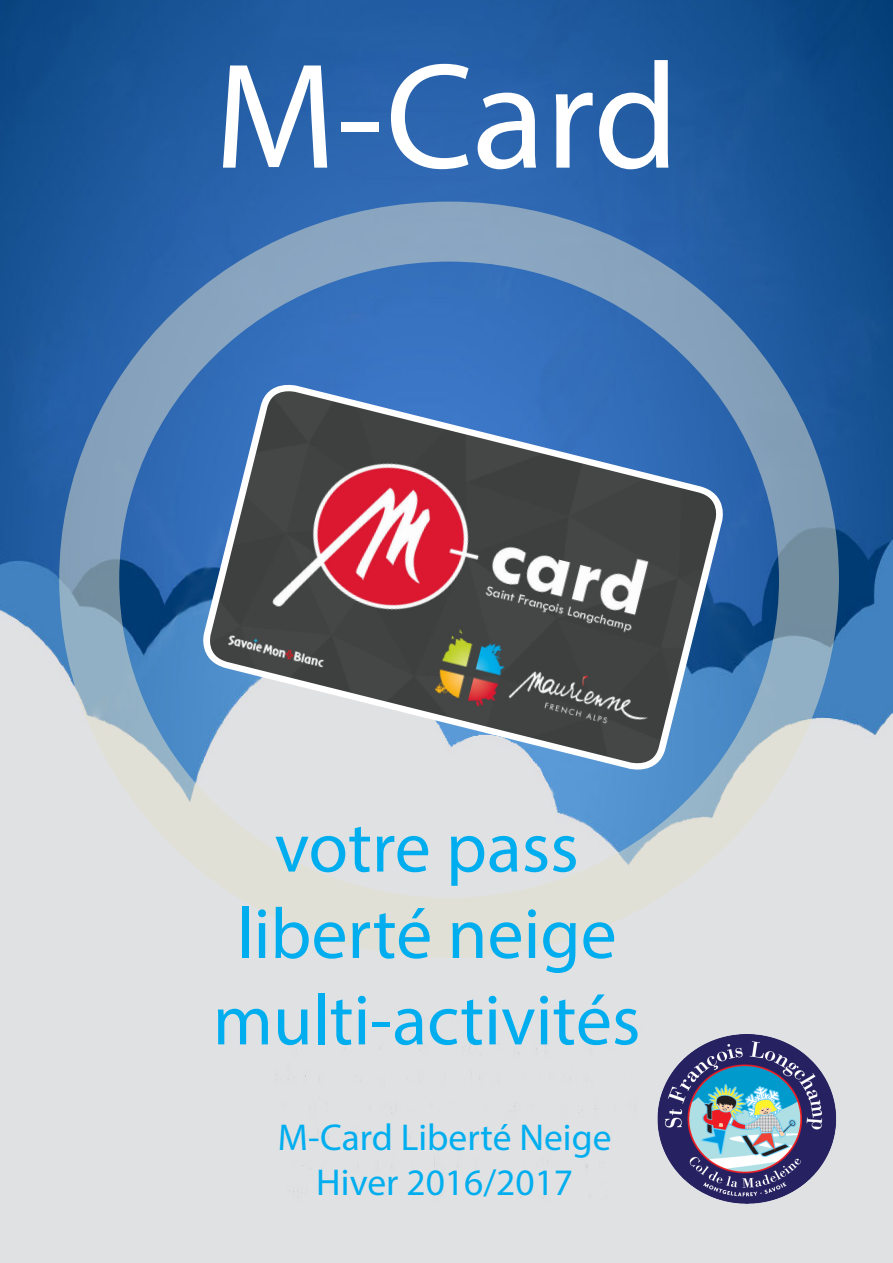
<style>
.page{position:relative;width:893px;height:1263px;background:#fff}
.page>*{position:absolute;margin:0;border:0;box-sizing:border-box;transform-origin:0 0}
.t1{font:151.5px "Myriad Pro";color:#fff}
.t2{font:72px "Myriad Pro";color:#00aeef}
.t3{font:37.5px "Myriad Pro";color:#00aeef}
</style>
<div class="page">
<img style="left:0;top:0;width:893px;height:1263px">
<img style="left:651px;top:1034px;width:188px;height:178px">
<div style="left:59px;top:202px;width:780px;height:756px;border:60px solid #e3e0cb;border-radius:50%"></div>
<svg style="left:193px;top:375px;width:540px;height:405px;background:#697286"></svg>
<p class="t1" style="left:214px;top:23px;width:466px">M-Card</p>
<p class="t2" style="left:275px;top:803px;width:306px">votre pass</p>
<p class="t2" style="left:237px;top:889px;width:382px">liberté neige</p>
<p class="t2" style="left:213px;top:976px;width:429px">multi-activités</p>
<p class="t3" style="left:278px;top:1114px;width:335px">M-Card Liberté Neige</p>
<p class="t3" style="left:316px;top:1159px;width:259px">Hiver 2016/2017</p>
</div>
